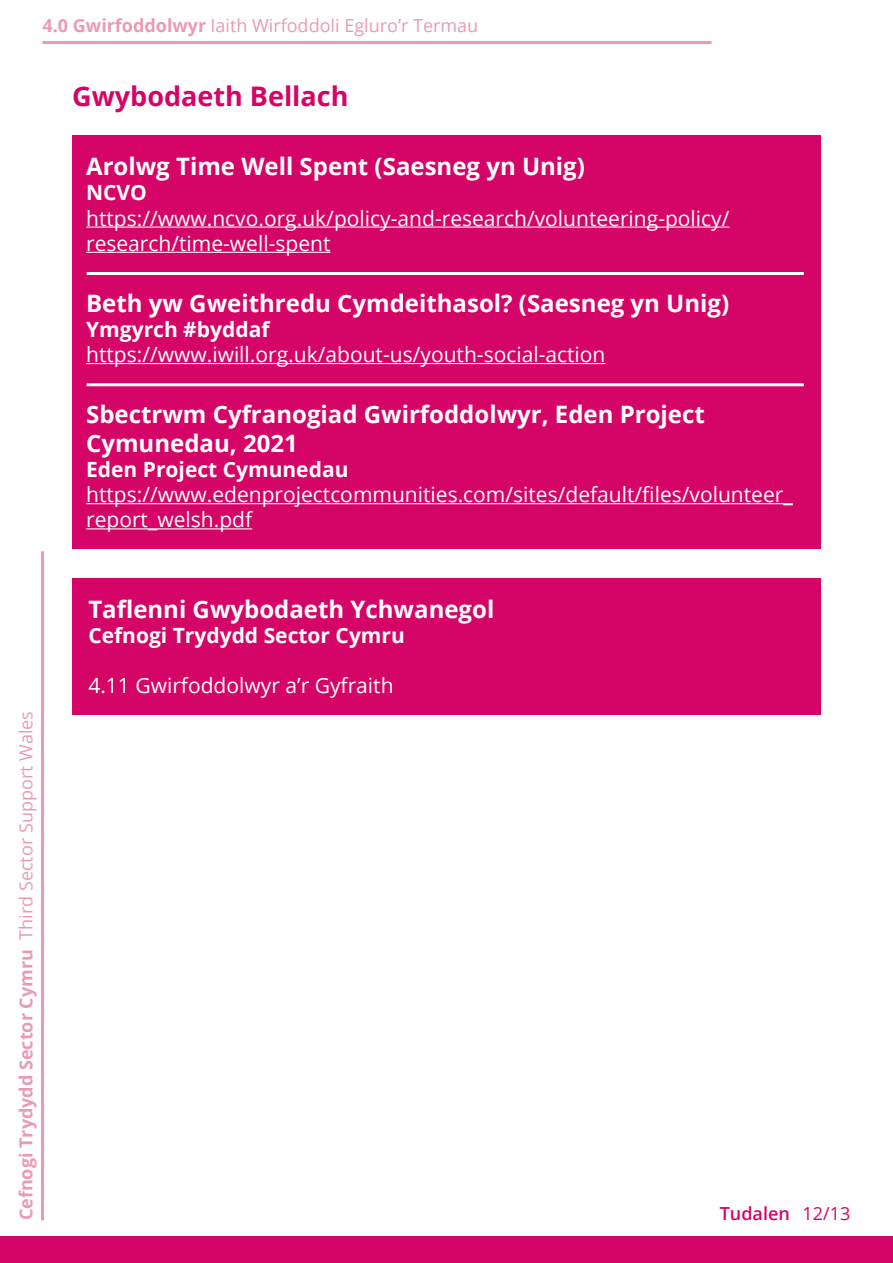
<style>
.page{position:relative;width:893px;height:1263px;background:#fff}
.page>*{position:absolute;margin:0;border:0;box-sizing:border-box;transform-origin:0 0}
.SectionHeading-Pink{font:700 27px "Open Sans";color:#d50467}
.t1{font:700 24px/28.8px "Open Sans";color:#fff}
.Paragraph-Standard{font:21px/25.2px "Open Sans";color:#fff}
.t2{font:700 21px "Open Sans";color:#fff}
.t3{font:18px "Open Sans";color:#e99bb1}
.t4{font:700 18px "Open Sans";color:#e99bb1}
.t5{font:600 18px "Open Sans";color:#d50467}
.s1{font-weight:700}
.s2{font-weight:400}
</style>
<div class="page">
<hr style="left:43px;top:41px;width:669px;height:3px;background:#e99bb1">
<div style="left:0;top:1236px;width:893px;height:27px;background:#d50467"></div>
<hr style="left:41px;top:551px;width:3px;height:669px;background:#e99bb1">
<div style="left:72px;top:135px;width:749px;height:414px;background:#d50467"></div>
<div style="left:72px;top:578px;width:749px;height:137px;background:#d50467"></div>
<hr style="left:86px;top:227px;width:643px;height:1px;background:#fff">
<hr style="left:86px;top:252px;width:244px;height:1px;background:#fff">
<hr style="left:86px;top:363px;width:519px;height:1px;background:#fff">
<hr style="left:87px;top:272px;width:717px;height:3px;background:#fff">
<hr style="left:86px;top:503px;width:707px;height:1px;background:#fff">
<hr style="left:86px;top:528px;width:166px;height:1px;background:#fff">
<hr style="left:87px;top:383px;width:717px;height:3px;background:#fff">
<p class="t3" style="left:43px;top:13px;width:437px"><span class="s1">4.0 Gwirfoddolwyr</span> Iaith Wirfoddoli Egluro’r Termau</p>
<h3 class="SectionHeading-Pink" style="left:72px;top:77px;width:278px">Gwybodaeth Bellach</h3>
<p class="t1" style="left:86px;top:151px;width:500px">Arolwg Time Well Spent (Saesneg yn Unig)</p>
<p class="t2" style="left:86px;top:178px;width:62px">NCVO</p>
<p class="Paragraph-Standard" style="left:86px;top:205px;width:645px">https://www.ncvo.org.uk/policy-and-research/volunteering-policy/ research/time-well-spent</p>
<p class="t1" style="left:86px;top:288px;width:645px">Beth yw Gweithredu Cymdeithasol? (Saesneg yn Unig)</p>
<p class="t2" style="left:86px;top:314px;width:185px">Ymgyrch #byddaf</p>
<p class="Paragraph-Standard" style="left:86px;top:341px;width:521px">https://www.iwill.org.uk/about-us/youth-social-action</p>
<p class="t1" style="left:86px;top:399px;width:620px">Sbectrwm Cyfranogiad Gwirfoddolwyr, Eden Project<br>Cymunedau, 2021</p>
<p class="t2" style="left:86px;top:454px;width:264px">Eden Project Cymunedau</p>
<p class="Paragraph-Standard" style="left:86px;top:481px;width:708px">https://www.edenprojectcommunities.com/sites/default/files/volunteer_ report_welsh.pdf</p>
<p class="t3" style="left:14px;top:940px;width:230px;rotate:-90deg">Third Sector Support Wales</p>
<p class="t4" style="left:13px;top:1220px;width:273px;rotate:-90deg">Cefnogi Trydydd Sector Cymru</p>
<p class="t1" style="left:88px;top:594px;width:408px">Taflenni Gwybodaeth Ychwanegol</p>
<p class="t2" style="left:88px;top:620px;width:318px">Cefnogi Trydydd Sector Cymru</p>
<p class="Paragraph-Standard" style="left:88px;top:673px;width:307px">4.11 Gwirfoddolwyr a’r Gyfraith</p>
<p class="t5" style="left:720px;top:1201px;width:132px">Tudalen <span class="s2">12/13</span></p>
</div>
